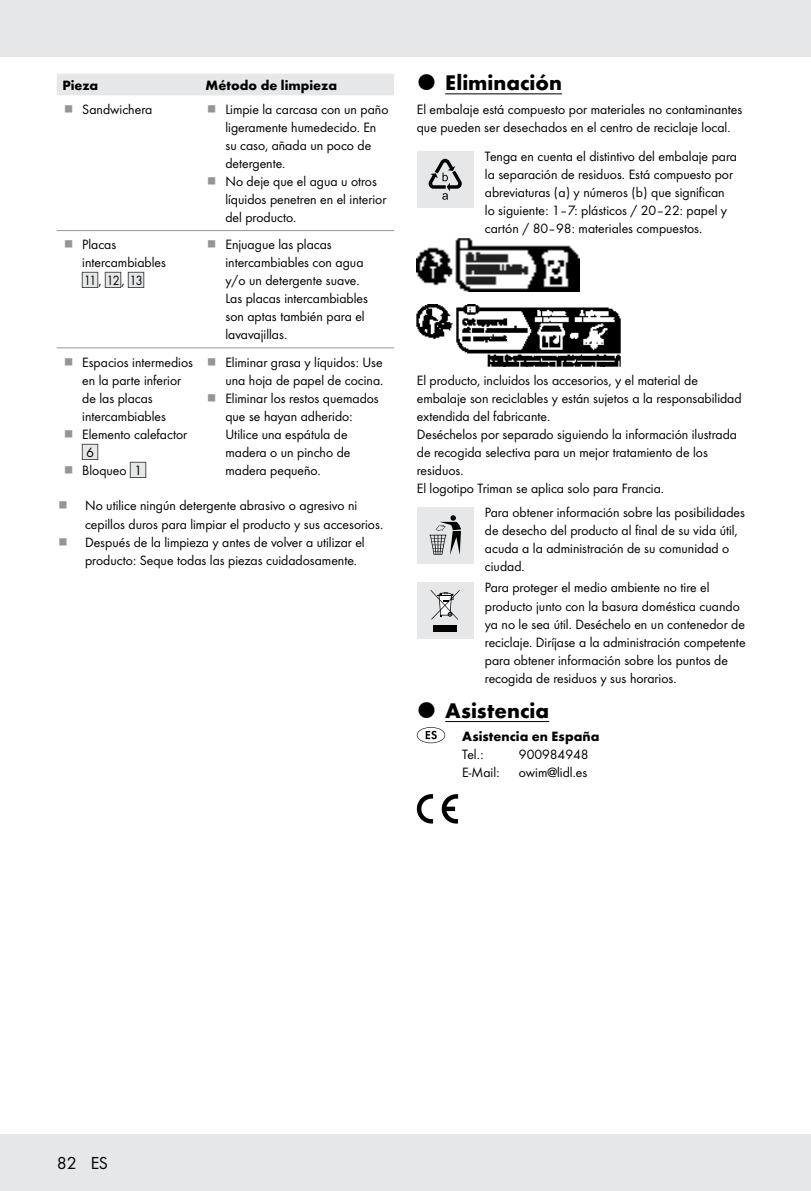
<style>
.page{position:relative;width:811px;height:1191px;background:#fff}
.page>*{position:absolute;margin:0;border:0;box-sizing:border-box;transform-origin:0 0}
.t1{font:700 22px "Futura";color:#000}
.t2{font:18px "Futura Boo";color:#000}
.t3{font:14px/18px "Futura Boo";color:#000}
.t4{font:700 14px "Futura";color:#000}
.t5{font:12.4px "IMP Lidl Num Box";color:#000}
.s1{color:#e6e7e8}
.s2{font-family:"Futura Boo";font-size:14px}
.s3{font-family:"IMP Lidl Num Box";font-size:12.4px;color:#e6e7e8}
.s4{font-family:"IMP Lidl Num Box";font-size:12.4px}
</style>
<div class="page">
<div style="left:0;top:1134px;width:811px;height:57px;background:#e6e7e8"></div>
<div style="left:0;top:0;width:811px;height:57px;background:#e6e7e8"></div>
<div style="left:57px;top:74px;width:337px;height:21px;background:#e6e7e8"></div>
<hr style="left:57px;top:230px;width:143px;height:1px;background:#939598">
<hr style="left:200px;top:230px;width:194px;height:1px;background:#939598">
<hr style="left:57px;top:347px;width:143px;height:1px;background:#939598">
<hr style="left:200px;top:347px;width:194px;height:1px;background:#939598">
<hr style="left:445px;top:93px;width:117px;height:1px;background:#000">
<hr style="left:445px;top:721px;width:104px;height:1px;background:#000">
<div style="left:417px;top:151px;width:56px;height:57px;background:#e6e7e8"></div>
<svg style="left:428px;top:159px;width:34px;height:41px"></svg>
<img style="left:417px;top:239px;width:162px;height:52px">
<img style="left:417px;top:304px;width:204px;height:63px">
<div style="left:417px;top:507px;width:56px;height:56px;background:#e6e7e8"></div>
<svg style="left:429px;top:515px;width:32px;height:40px"></svg>
<div style="left:417px;top:582px;width:56px;height:57px;background:#e6e7e8"></div>
<div style="left:433px;top:625px;width:24px;height:6px;background:#000"></div>
<svg style="left:431px;top:590px;width:28px;height:29px"></svg>
<svg style="left:417px;top:727px;width:28px;height:16px"></svg>
<svg style="left:417px;top:794px;width:41px;height:29px"></svg>
<p class="t4" style="left:62px;top:75px;width:37px">Pieza</p>
<p class="t4" style="left:206px;top:75px;width:133px">Método de limpieza</p>
<p class="t3" style="left:82px;top:100px;width:72px">Sandwichera</p>
<p class="t3" style="left:225px;top:100px;width:164px">Limpie la carcasa con un paño ligeramente humedecido. En su caso, añada un poco de detergente.<br>No deje que el agua u otros líquidos penetren en el interior del producto.</p>
<p class="t3" style="left:82px;top:235px;width:85px">Placas intercambiables</p>
<p class="t5" style="left:82px;top:272px;width:63px"><span class="s1">[</span>11]<span class="s2">,</span> <span class="s1">[</span>12]<span class="s2">,</span> <span class="s1">[</span>13]</p>
<p class="t3" style="left:225px;top:235px;width:144px">Enjuague las placas intercambiables con agua y/o un detergente suave.<br>Las placas intercambiables son aptas también para el lavavajillas.</p>
<p class="t3" style="left:225px;top:352px;width:159px">Eliminar grasa y líquidos: Use una hoja de papel de cocina.<br>Eliminar los restos quemados que se hayan adherido:<br>Utilice una espátula de madera o un pincho de madera pequeño.</p>
<p class="t3" style="left:85px;top:496px;width:298px">No utilice ningún detergente abrasivo o agresivo ni cepillos duros para limpiar el producto y sus accesorios.<br>Después de la limpieza y antes de volver a utilizar el producto: Seque todas las piezas cuidadosamente.</p>
<p class="t3" style="left:82px;top:352px;width:112px">Espacios intermedios en la parte inferior de las placas intercambiables<br>Elemento calefactor</p>
<p class="t5" style="left:82px;top:443px;width:18px"><span class="s1">[</span>6]</p>
<p class="t3" style="left:82px;top:460px;width:66px">Bloqueo <span class="s3">[</span><span class="s4">1]</span></p>
<h1 class="t1" style="left:445px;top:66px;width:118px">Eliminación</h1>
<p class="t3" style="left:417px;top:99px;width:327px">El embalaje está compuesto por materiales no contaminantes que pueden ser desechados en el centro de reciclaje local.</p>
<p class="t3" style="left:485px;top:147px;width:254px">Tenga en cuenta el distintivo del embalaje para la separación de residuos. Está compuesto por abreviaturas (a) y números (b) que significan lo siguiente: 1–7: plásticos / 20–22: papel y cartón / 80–98: materiales compuestos.</p>
<p class="t3" style="left:417px;top:370px;width:326px">El producto, incluidos los accesorios, y el material de embalaje son reciclables y están sujetos a la responsabilidad extendida del fabricante.<br>Deséchelos por separado siguiendo la información ilustrada de recogida selectiva para un mejor tratamiento de los residuos.<br>El logotipo Triman se aplica solo para Francia.</p>
<p class="t3" style="left:485px;top:502px;width:262px">Para obtener información sobre las posibilidades de desecho del producto al final de su vida útil, acuda a la administración de su comunidad o ciudad.</p>
<p class="t3" style="left:485px;top:578px;width:262px">Para proteger el medio ambiente no tire el producto junto con la basura doméstica cuando ya no le sea útil. Deséchelo en un contenedor de reciclaje. Diríjase a la administración competente para obtener información sobre los puntos de recogida de residuos y sus horarios.</p>
<h1 class="t1" style="left:445px;top:694px;width:105px">Asistencia</h1>
<p class="t4" style="left:462px;top:726px;width:139px">Asistencia en España</p>
<p class="t3" style="left:462px;top:745px;width:23px">Tel. :</p>
<p class="t3" style="left:519px;top:745px;width:71px">900984948</p>
<p class="t3" style="left:462px;top:763px;width:39px">E-Mail:</p>
<p class="t3" style="left:519px;top:763px;width:70px">owim@lidl.es</p>
<p class="t2" style="left:57px;top:1150px;width:53px">82 ES</p>
</div>
